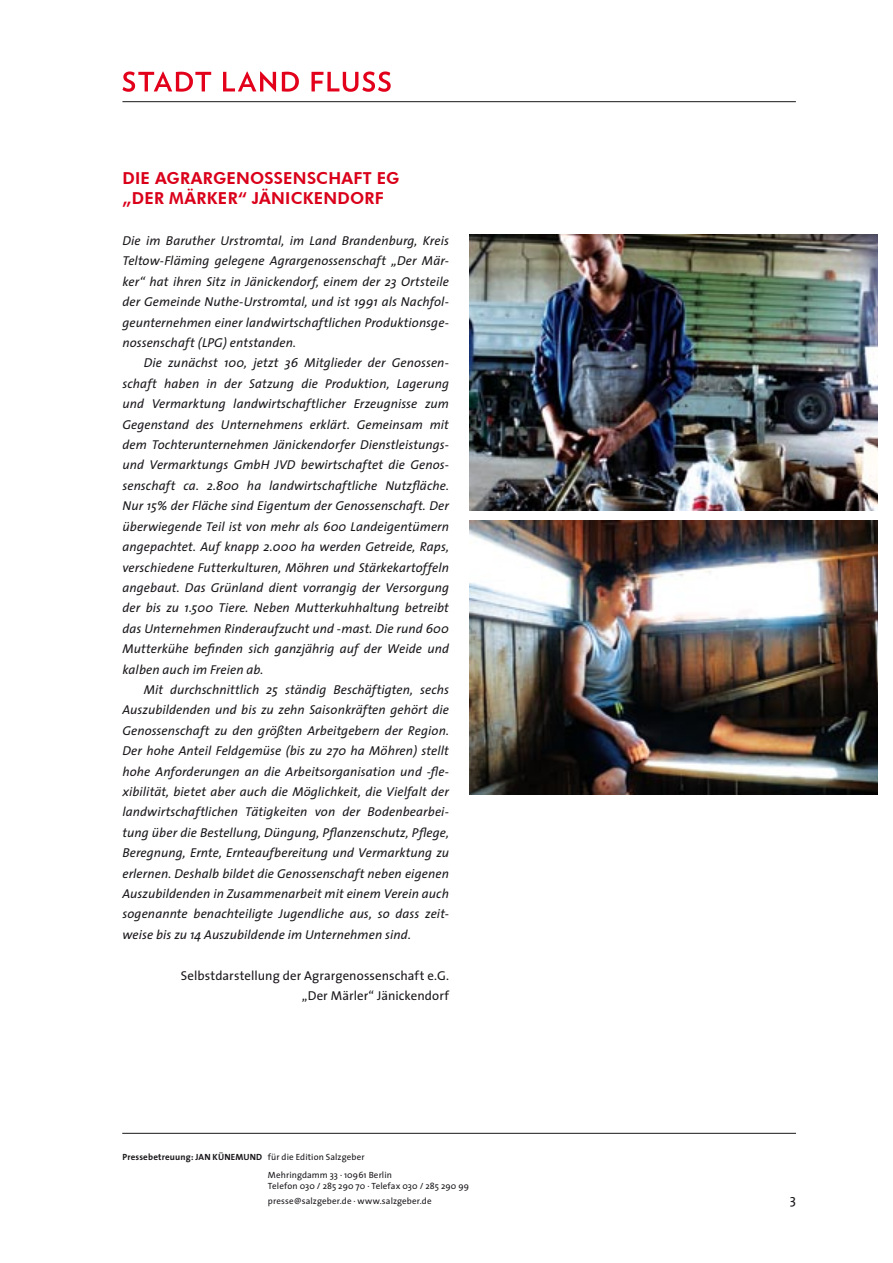
<style>
.page{position:relative;width:893px;height:1263px;background:#fff}
.page>*{position:absolute;margin:0;border:0;box-sizing:border-box;transform-origin:0 0}
.t1{font:800 16.5px/20.4px "Futura BT";letter-spacing:.015em;color:#da001a}
.t2{font:13.5px "The Sans";color:#1a171b}
.t3{font:italic 12.9px/20.4px "The Sans";letter-spacing:.005em;color:#1a171b;text-align:justify}
.t4{font:12.9px/20.4px "The Sans";letter-spacing:.005em;color:#1a171b;text-align:right}
.t5{font:9px/18.3px "The Sans";letter-spacing:.01em;color:#1a171b}
.s1{font-weight:700}
</style>
<div class="page">
<hr style="left:122px;top:101px;width:674px;height:1px;background:#1a171b">
<hr style="left:122px;top:1133px;width:674px;height:1px;background:#1a171b">
<svg style="left:122px;top:71px;width:269px;height:21px"></svg>
<img style="left:469px;top:235px;width:409px;height:275px">
<img style="left:469px;top:520px;width:409px;height:275px">
<p class="t1" style="left:122px;top:167px;width:279px">DIE AGRARGENOSSENSCHAFT eG „DER MÄRKER“ JÄNICKENDORF</p>
<p class="t3" style="left:122px;top:230px;width:328px">Die im Baruther Urstromtal, im Land Brandenburg, Kreis Teltow-Fläming gelegene Agrargenossenschaft „Der Mär&shy;ker“ hat ihren Sitz in Jänickendorf, einem der 23 Ortsteile der Gemeinde Nuthe-Urstromtal, und ist 1991 als Nachfol&shy;geunternehmen einer landwirtschaftlichen Produktionsge&shy;nossenschaft (LPG) entstanden.</p>
<p class="t3" style="left:122px;top:352px;width:328px;text-indent:21px">Die zunächst 100, jetzt 36 Mitglieder der Genossen&shy;schaft haben in der Satzung die Produktion, Lagerung und Vermarktung landwirtschaftlicher Erzeugnisse zum Gegenstand des Unternehmens erklärt. Gemeinsam mit dem Tochterunternehmen Jänickendorfer Dienstleistungs&shy;und Vermarktungs GmbH JVD bewirtschaftet die Genos&shy;senschaft ca. 2.800 ha landwirtschaftliche Nutzfläche.<br>Nur 15% der Fläche sind Eigentum der Genossenschaft. Der überwiegende Teil ist von mehr als 600 Landeigentümern angepachtet. Auf knapp 2.000 ha werden Getreide, Raps, verschiedene Futterkulturen, Möhren und Stärkekartoffeln angebaut. Das Grünland dient vorrangig der Versorgung der bis zu 1.500 Tiere. Neben Mutterkuhhaltung betreibt das Unternehmen Rinderaufzucht und -mast. Die rund 600<br>Mutterkühe befinden sich ganzjährig auf der Weide und kalben auch im Freien ab.</p>
<p class="t3" style="left:122px;top:679px;width:328px;text-indent:21px">Mit durchschnittlich 25 ständig Beschäftigten, sechs Auszubildenden und bis zu zehn Saisonkräften gehört die Genossenschaft zu den größten Arbeitgebern der Region.<br>Der hohe Anteil Feldgemüse (bis zu 270 ha Möhren) stellt hohe Anforderungen an die Arbeitsorganisation und -fle&shy;xibilität, bietet aber auch die Möglichkeit, die Vielfalt der landwirtschaftlichen Tätigkeiten von der Bodenbearbei&shy;tung über die Bestellung, Düngung, Pflanzenschutz, Pflege, Beregnung, Ernte, Ernteaufbereitung und Vermarktung zu erlernen. Deshalb bildet die Genossenschaft neben eigenen Auszubildenden in Zusammenarbeit mit einem Verein auch sogenannte benachteiligte Jugendliche aus, so dass zeit&shy;weise bis zu 14 Auszubildende im Unternehmen sind.</p>
<p class="t4" style="left:181px;top:965px;width:270px">Selbstdarstellung der Agrargenossenschaft e.G. „Der Märler“ Jänickendorf</p>
<p class="t5" style="left:268px;top:1147px;width:125px;text-indent:-146px"><span class="s1">Pressebetreuung: Jan Künemund</span> für die Edition Salzgeber<br>Mehringdamm 33 · 10961 Berlin</p>
<p class="t5" style="left:268px;top:1178px;width:202px;line-height:15.3px">Telefon 030 / 285 290 70 · Telefax 030 / 285 290 99 presse@salzgeber.de · www.salzgeber.de</p>
<p class="t2" style="left:790px;top:1188px;width:8px">3</p>
</div>
